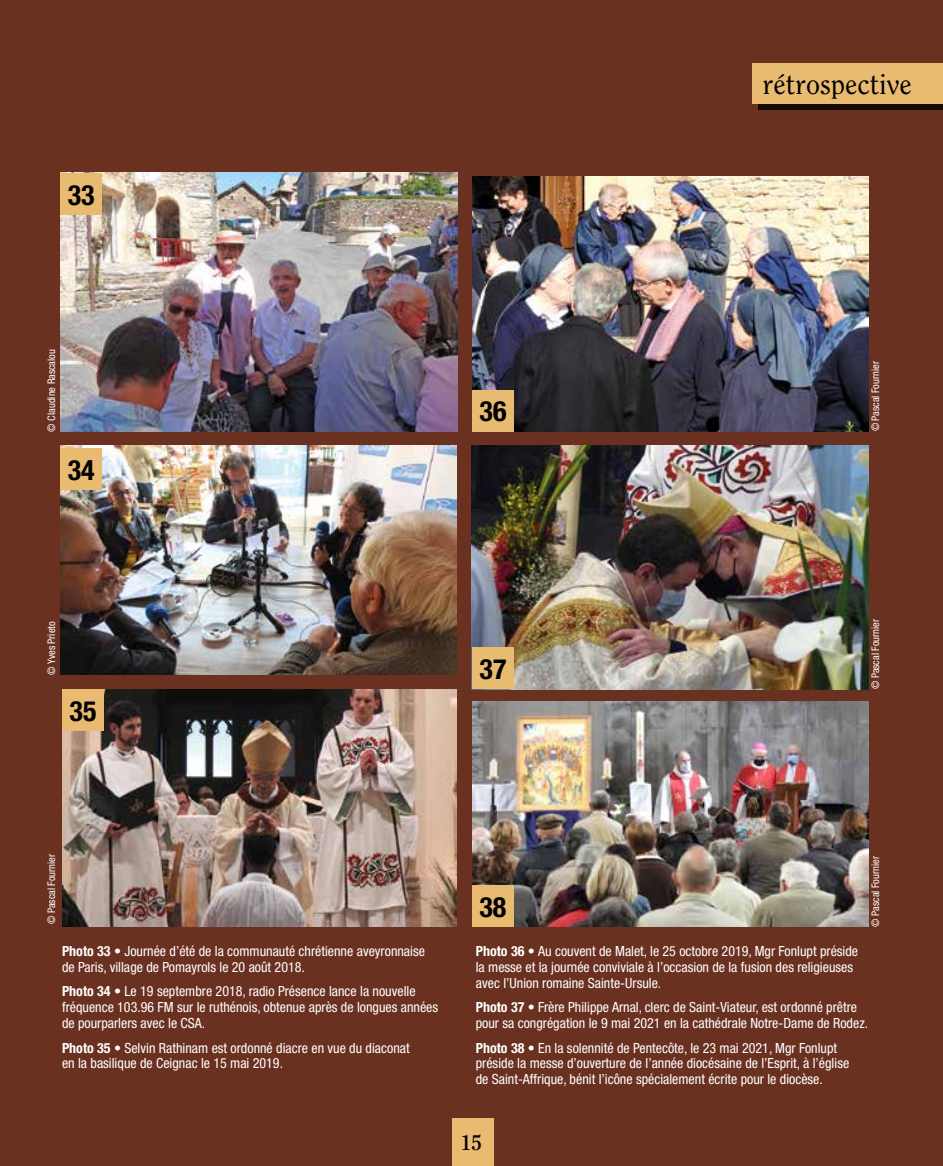
<style>
.page{position:relative;width:943px;height:1166px;background:#6a3020}
.page>*{position:absolute;margin:0;border:0;box-sizing:border-box;transform-origin:0 0}
.t1{font:28px "Clearface";color:#000}
.t2{font:700 condensed 28px "Helvetica Neue";color:#000}
.t3{font:700 21px "Clearface";color:#000}
.t4{font:condensed 14px/15.8px "Helvetica Neue";color:#fff}
.t5{font:condensed 10.5px "Helvetica Neue";color:#fff}
.s1{font-weight:700}
</style>
<div class="page">
<div style="left:757px;top:68px;width:186px;height:42px;background:#150906"></div>
<div style="left:752px;top:63px;width:191px;height:41px;background:#e9bb70"></div>
<div style="left:452px;top:1118px;width:41px;height:48px;background:#e9bb70"></div>
<img style="left:60px;top:446px;width:396px;height:228px">
<img style="left:60px;top:173px;width:397px;height:258px">
<img style="left:62px;top:689px;width:394px;height:237px">
<img style="left:472px;top:176px;width:396px;height:255px">
<img style="left:471px;top:446px;width:397px;height:243px">
<img style="left:472px;top:702px;width:396px;height:224px">
<div style="left:60px;top:173px;width:42px;height:42px;background:#e9bb70"></div>
<div style="left:60px;top:448px;width:42px;height:42px;background:#e9bb70"></div>
<div style="left:62px;top:689px;width:42px;height:42px;background:#e9bb70"></div>
<div style="left:472px;top:390px;width:42px;height:41px;background:#e9bb70"></div>
<div style="left:472px;top:647px;width:42px;height:42px;background:#e9bb70"></div>
<div style="left:472px;top:885px;width:42px;height:41px;background:#e9bb70"></div>
<h1 class="t2" style="left:68px;top:178px;width:28px">33</h1>
<h1 class="t1" style="left:762px;top:68px;width:151px">rétrospective</h1>
<p class="t5" style="left:45px;top:431px;width:84px;rotate:-90deg">© Claudine Rascalou</p>
<h1 class="t2" style="left:68px;top:453px;width:28px">34</h1>
<h1 class="t2" style="left:479px;top:394px;width:28px">36</h1>
<p class="t5" style="left:869px;top:431px;width:72px;rotate:-90deg">© Pascal Fournier</p>
<p class="t5" style="left:45px;top:675px;width:55px;rotate:-90deg">© Yves Prieto</p>
<h1 class="t2" style="left:70px;top:694px;width:28px">35</h1>
<h1 class="t2" style="left:479px;top:652px;width:28px">37</h1>
<p class="t5" style="left:869px;top:689px;width:72px;rotate:-90deg">© Pascal Fournier</p>
<p class="t5" style="left:45px;top:924px;width:72px;rotate:-90deg">© Pascal Fournier</p>
<p class="t4" style="left:62px;top:943px;width:364px"><span class="s1">Photo 33 •</span> Journée d’été de la communauté chrétienne aveyronnaise de Paris, village de Pomayrols le 20 août 2018.</p>
<p class="t4" style="left:62px;top:983px;width:377px"><span class="s1">Photo 34 •</span> Le 19 septembre 2018, radio Présence lance la nouvelle fréquence 103.96 FM sur le ruthénois, obtenue après de longues années de pourparlers avec le CSA.</p>
<p class="t4" style="left:62px;top:1039px;width:349px"><span class="s1">Photo 35 •</span> Selvin Rathinam est ordonné diacre en vue du diaconat en la basilique de Ceignac le 15 mai 2019.</p>
<h1 class="t2" style="left:479px;top:889px;width:28px">38</h1>
<p class="t5" style="left:869px;top:926px;width:72px;rotate:-90deg">© Pascal Fournier</p>
<p class="t4" style="left:476px;top:943px;width:384px"><span class="s1">Photo 36 •</span> Au couvent de Malet, le 25 octobre 2019, Mgr Fonlupt préside la messe et la journée conviviale à l’occasion de la fusion des religieuses avec l’Union romaine Sainte-Ursule.</p>
<p class="t4" style="left:476px;top:999px;width:394px"><span class="s1">Photo 37 •</span> Frère Philippe Arnal, clerc de Saint-Viateur, est ordonné prêtre pour sa congrégation le 9 mai 2021 en la cathédrale Notre-Dame de Rodez.</p>
<p class="t4" style="left:476px;top:1039px;width:375px"><span class="s1">Photo 38 •</span> En la solennité de Pentecôte, le 23 mai 2021, Mgr Fonlupt préside la messe d’ouverture de l’année diocésaine de l’Esprit, à l’église de Saint-Affrique, bénit l’icône spécialement écrite pour le diocèse.</p>
<h2 class="t3" style="left:461px;top:1130px;width:22px">15</h2>
</div>
